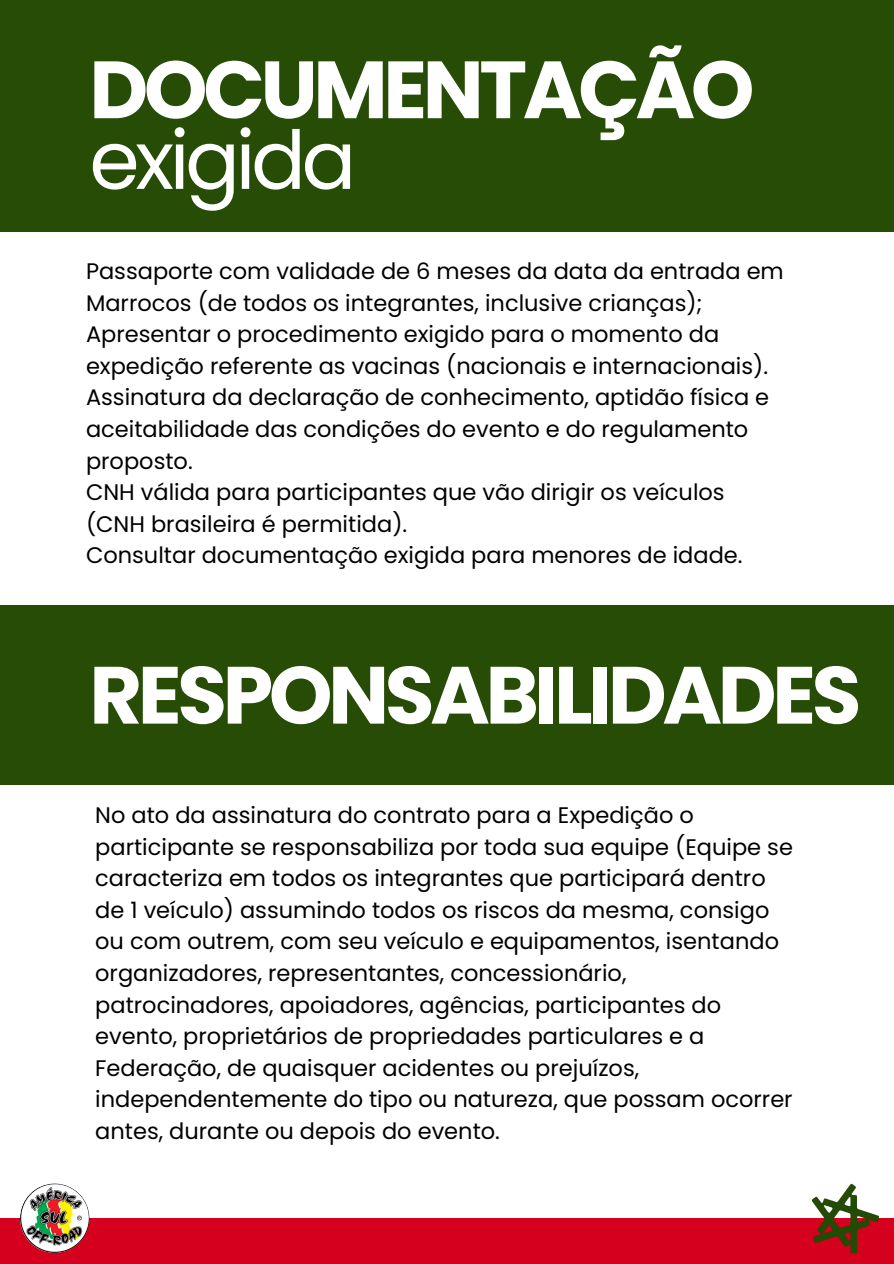
<style>
.page{position:relative;width:894px;height:1264px;background:#fff}
.page>*{position:absolute;margin:0;border:0;box-sizing:border-box;transform-origin:0 0}
.t1{font:700 81px "Poppins";letter-spacing:-.055em;color:#fff}
.t2{font:81px "Poppins";letter-spacing:-.055em;color:#fff}
.t3{font:22.5px/31.5px "Poppins";color:#000}
</style>
<div class="page">
<div style="left:0;top:0;width:893px;height:231px;background:#274c06"></div>
<div style="left:0;top:1218px;width:893px;height:45px;background:#d4001d"></div>
<img style="left:811px;top:1183px;width:69px;height:71px">
<img style="left:20px;top:1183px;width:69px;height:69px;border-radius:50%">
<div style="left:0;top:605px;width:893px;height:180px;background:#274c06"></div>
<h1 class="t1" style="left:89px;top:33px;width:666px">DOCUMENTAÇÃO</h1>
<p class="t2" style="left:89px;top:104px;width:268px">exigida</p>
<p class="t3" style="left:86px;top:256px;width:699px">Passaporte com validade de 6 meses da data da entrada em<br>Marrocos (de todos os integrantes, inclusive crianças);</p>
<p class="t3" style="left:86px;top:319px;width:683px">Apresentar o procedimento exigido para o momento da expedição referente as vacinas (nacionais e internacionais).</p>
<p class="t3" style="left:86px;top:382px;width:684px">Assinatura da declaração de conhecimento, aptidão física e aceitabilidade das condições do evento e do regulamento proposto.</p>
<p class="t3" style="left:86px;top:476px;width:640px">CNH válida para participantes que vão dirigir os veículos (CNH brasileira é permitida).</p>
<p class="t3" style="left:86px;top:539px;width:658px">Consultar documentação exigida para menores de idade.</p>
<p class="t1" style="left:89px;top:638px;width:773px">RESPONSABILIDADES</p>
<p class="t3" style="left:95px;top:799px;width:699px">No ato da assinatura do contrato para a Expedição o participante se responsabiliza por toda sua equipe (Equipe se caracteriza em todos os integrantes que participará dentro de 1 veículo) assumindo todos os riscos da mesma, consigo ou com outrem, com seu veículo e equipamentos, isentando organizadores, representantes, concessionário, patrocinadores, apoiadores, agências, participantes do evento, proprietários de propriedades particulares e a Federação, de quaisquer acidentes ou prejuízos, independentemente do tipo ou natureza, que possam ocorrer antes, durante ou depois do evento.</p>
</div>
